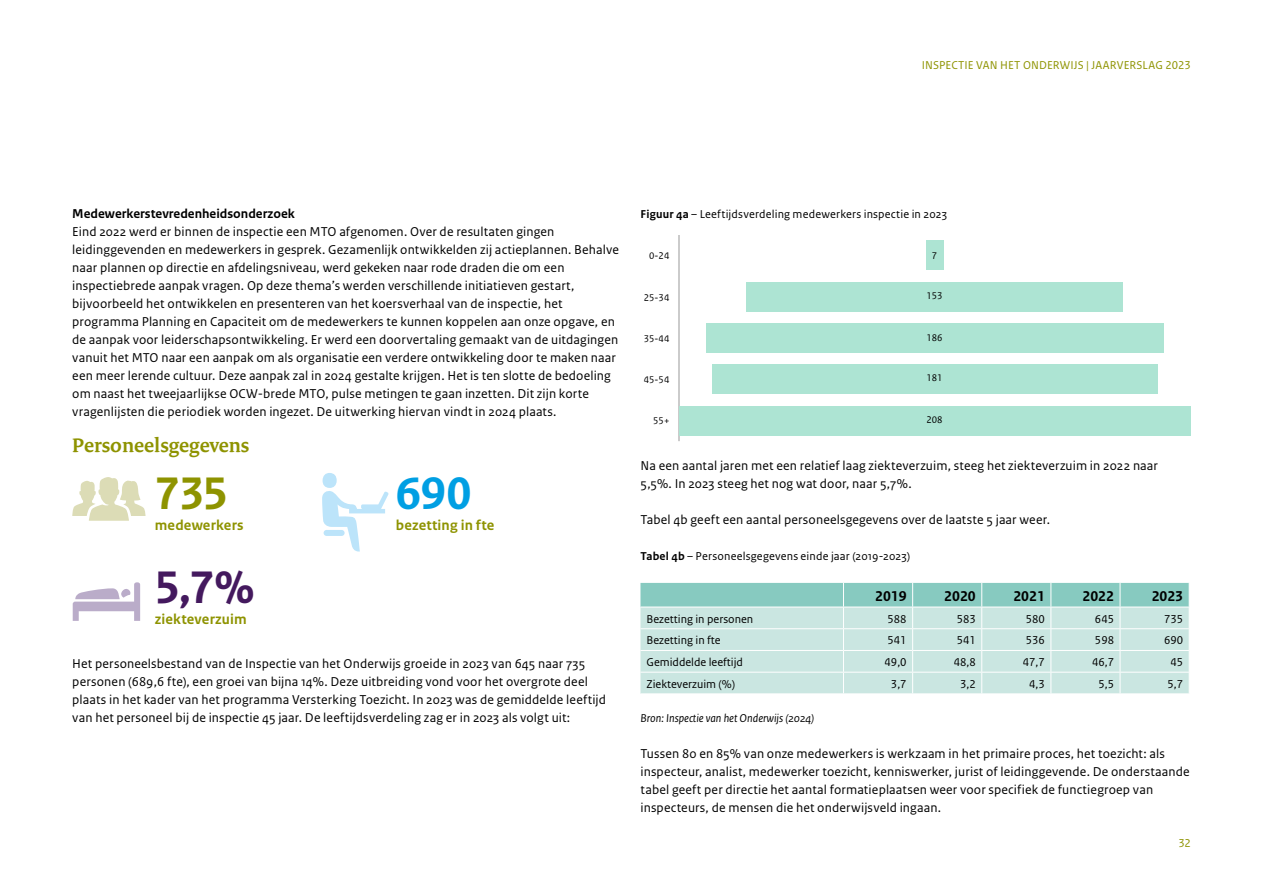
<style>
.page{position:relative;width:1263px;height:893px;background:#fff}
.page>*{position:absolute;margin:0;border:0;box-sizing:border-box;transform-origin:0 0}
.t1{font:700 48px "Rijksoverheid Sans Text";color:#44195e}
.t2{font:700 48px "Rijksoverheid Sans Text";color:#8e9300}
.t3{font:700 48px "Rijksoverheid Sans Text";color:#009fe3}
.H3_Paragraafkop_Serif{font:700 21px "Rijksoverheid Serif";color:#8e9300}
.t4{font:700 15px "Rijksoverheid Sans Text";letter-spacing:.01em;color:#8e9300}
.A_Tabel_Kop{font:700 15px "Rijksoverheid Sans Text";color:#000}
.P_Broodtekst_Sans{font:13.5px/18px "Rijksoverheid Sans Text";letter-spacing:.01em;color:#000}
.H4_Alineakop_Sans{font:700 13.5px "Rijksoverheid Sans Text";color:#000}
.A_Tabel_Broodtekst{font:12px "Rijksoverheid Sans Text";color:#000}
.P_Figuurtitel{font:12px "Rijksoverheid Sans Text";letter-spacing:.015em;color:#000}
.t5{font:12px "Rijksoverheid Sans Text Regular 2";letter-spacing:.005em;color:#8e9300}
.Fotobijschrift{font:italic 12px "Rijksoverheid Sans Text";color:#000}
.t6{font:12px "Rijksoverheid Sans Text";color:#8e9300}
.t7{font:10.05px "Rijksoverheid Sans Text TT";color:#000}
.s1{font-weight:700}
</style>
<div class="page">
<svg style="left:640px;top:583px;width:550px;height:110px;background:#bee1db"></svg>
<hr style="left:640px;top:607px;width:203px;height:1px;background:#fff">
<hr style="left:843px;top:607px;width:70px;height:1px;background:#fff">
<hr style="left:913px;top:607px;width:69px;height:1px;background:#fff">
<hr style="left:982px;top:607px;width:69px;height:1px;background:#fff">
<hr style="left:1051px;top:607px;width:69px;height:1px;background:#fff">
<hr style="left:1120px;top:607px;width:69px;height:1px;background:#fff">
<svg style="left:73px;top:582px;width:67px;height:39px"></svg>
<svg style="left:72px;top:477px;width:73px;height:44px"></svg>
<div style="left:322px;top:473px;width:15px;height:15px;background:#bce4fa;border-radius:50%"></div>
<svg style="left:322px;top:491px;width:67px;height:61px"></svg>
<hr style="left:679px;top:236px;width:1px;height:205px;background:#999">
<div style="left:926px;top:240px;width:18px;height:30px;background:#ade4d3"></div>
<div style="left:746px;top:282px;width:377px;height:29px;background:#ade4d3"></div>
<div style="left:706px;top:323px;width:457px;height:30px;background:#ade4d3"></div>
<div style="left:712px;top:364px;width:445px;height:30px;background:#ade4d3"></div>
<div style="left:679px;top:406px;width:512px;height:29px;background:#ade4d3"></div>
<p class="t5" style="left:922px;top:58px;width:270px">INSPECTIE VAN HET ONDERWIJS | JAARVERSLAG 2023</p>
<h4 class="H4_Alineakop_Sans" style="left:72px;top:206px;width:224px">Medewerkerstevredenheidsonderzoek</h4>
<p class="P_Broodtekst_Sans" style="left:72px;top:223px;width:548px">Eind 2022 werd er binnen de inspectie een MTO afgenomen. Over de resultaten gingen leidinggevenden en medewerkers in gesprek. Gezamenlijk ontwikkelden zij actieplannen. Behalve naar plannen op directie en afdelingsniveau, werd gekeken naar rode draden die om een inspectiebrede aanpak vragen. Op deze thema’s werden verschillende initiatieven gestart, bijvoorbeeld het ontwikkelen en presenteren van het koersverhaal van de inspectie, het programma Planning en Capaciteit om de medewerkers te kunnen koppelen aan onze opgave, en de aanpak voor leiderschapsontwikkeling. Er werd een doorvertaling gemaakt van de uitdagingen vanuit het MTO naar een aanpak om als organisatie een verdere ontwikkeling door te maken naar een meer lerende cultuur. Deze aanpak zal in 2024 gestalte krijgen. Het is ten slotte de bedoeling om naast het tweejaarlijkse OCW-brede MTO, pulse metingen te gaan inzetten. Dit zijn korte vragenlijsten die periodiek worden ingezet. De uitwerking hiervan vindt in 2024 plaats.</p>
<h3 class="H3_Paragraafkop_Serif" style="left:72px;top:432px;width:179px">Personeelsgegevens</h3>
<h1 class="t2" style="left:155px;top:466px;width:75px">735</h1>
<p class="t4" style="left:155px;top:516px;width:90px">medewerkers</p>
<h1 class="t1" style="left:155px;top:560px;width:101px">5,7%</h1>
<p class="t4" style="left:155px;top:611px;width:93px">ziekteverzuim</p>
<h1 class="t3" style="left:396px;top:466px;width:77px">690</h1>
<p class="t4" style="left:396px;top:516px;width:100px">bezetting in fte</p>
<p class="P_Broodtekst_Sans" style="left:72px;top:655px;width:535px">Het personeelsbestand van de Inspectie van het Onderwijs groeide in 2023 van 645 naar 735 personen (689,6 fte), een groei van bijna 14%. Deze uitbreiding vond voor het overgrote deel plaats in het kader van het programma Versterking Toezicht. In 2023 was de gemiddelde leeftijd van het personeel bij de inspectie 45 jaar. De leeftijdsverdeling zag er in 2023 als volgt uit:</p>
<p class="P_Figuurtitel" style="left:640px;top:207px;width:308px"><span class="s1">Figuur 4a</span> – Leeftijdsverdeling medewerkers inspectie in 2023</p>
<p class="t7" style="left:649px;top:250px;width:22px">0-24</p>
<p class="t7" style="left:932px;top:250px;width:7px">7</p>
<p class="t7" style="left:926px;top:290px;width:18px">153</p>
<p class="t7" style="left:926px;top:332px;width:18px">186</p>
<p class="t7" style="left:926px;top:372px;width:18px">181</p>
<p class="t7" style="left:926px;top:414px;width:18px">208</p>
<p class="t7" style="left:644px;top:291px;width:27px">25-34</p>
<p class="t7" style="left:644px;top:333px;width:27px">35-44</p>
<p class="t7" style="left:644px;top:374px;width:27px">45-54</p>
<p class="t7" style="left:653px;top:415px;width:18px">55+</p>
<p class="P_Broodtekst_Sans" style="left:640px;top:457px;width:519px">Na een aantal jaren met een relatief laag ziekteverzuim, steeg het ziekteverzuim in 2022 naar<br>5,5%. In 2023 steeg het nog wat door, naar 5,7%.</p>
<p class="P_Broodtekst_Sans" style="left:640px;top:511px;width:411px">Tabel 4b geeft een aantal personeelsgegevens over de laatste 5 jaar weer.</p>
<p class="P_Figuurtitel" style="left:640px;top:549px;width:271px"><span class="s1">Tabel 4b</span> – Personeelsgegevens einde jaar (2019-2023)</p>
<p class="A_Tabel_Kop" style="left:875px;top:588px;width:33px">2019</p>
<p class="A_Tabel_Kop" style="left:944px;top:588px;width:33px">2020</p>
<p class="A_Tabel_Kop" style="left:1013px;top:588px;width:33px">2021</p>
<p class="A_Tabel_Kop" style="left:1082px;top:588px;width:33px">2022</p>
<p class="A_Tabel_Kop" style="left:1152px;top:588px;width:33px">2023</p>
<p class="A_Tabel_Broodtekst" style="left:646px;top:612px;width:108px">Bezetting in personen</p>
<p class="A_Tabel_Broodtekst" style="left:887px;top:612px;width:21px">588</p>
<p class="A_Tabel_Broodtekst" style="left:957px;top:612px;width:21px">583</p>
<p class="A_Tabel_Broodtekst" style="left:1026px;top:612px;width:21px">580</p>
<p class="A_Tabel_Broodtekst" style="left:1095px;top:612px;width:21px">645</p>
<p class="A_Tabel_Broodtekst" style="left:1164px;top:612px;width:21px">735</p>
<p class="A_Tabel_Broodtekst" style="left:646px;top:634px;width:76px">Bezetting in fte</p>
<p class="A_Tabel_Broodtekst" style="left:887px;top:634px;width:21px">541</p>
<p class="A_Tabel_Broodtekst" style="left:957px;top:634px;width:21px">541</p>
<p class="A_Tabel_Broodtekst" style="left:1026px;top:634px;width:21px">536</p>
<p class="A_Tabel_Broodtekst" style="left:1095px;top:634px;width:21px">598</p>
<p class="A_Tabel_Broodtekst" style="left:1164px;top:634px;width:21px">690</p>
<p class="A_Tabel_Broodtekst" style="left:646px;top:655px;width:98px">Gemiddelde leeftijd</p>
<p class="A_Tabel_Broodtekst" style="left:884px;top:655px;width:24px">49,0</p>
<p class="A_Tabel_Broodtekst" style="left:954px;top:655px;width:24px">48,8</p>
<p class="A_Tabel_Broodtekst" style="left:1023px;top:655px;width:24px">47,7</p>
<p class="A_Tabel_Broodtekst" style="left:1092px;top:655px;width:24px">46,7</p>
<p class="A_Tabel_Broodtekst" style="left:1170px;top:655px;width:14px">45</p>
<p class="A_Tabel_Broodtekst" style="left:646px;top:677px;width:90px">Ziekteverzuim (%)</p>
<p class="A_Tabel_Broodtekst" style="left:891px;top:677px;width:17px">3,7</p>
<p class="A_Tabel_Broodtekst" style="left:960px;top:677px;width:17px">3,2</p>
<p class="A_Tabel_Broodtekst" style="left:1029px;top:677px;width:17px">4,3</p>
<p class="A_Tabel_Broodtekst" style="left:1098px;top:677px;width:17px">5,5</p>
<p class="A_Tabel_Broodtekst" style="left:1167px;top:677px;width:17px">5,7</p>
<p class="Fotobijschrift" style="left:640px;top:711px;width:175px">Bron: Inspectie van het Onderwijs (2024)</p>
<p class="P_Broodtekst_Sans" style="left:640px;top:745px;width:551px">Tussen 80 en 85% van onze medewerkers is werkzaam in het primaire proces, het toezicht: als inspecteur, analist, medewerker toezicht, kenniswerker, jurist of leidinggevende. De onderstaande tabel geeft per directie het aantal formatieplaatsen weer voor specifiek de functiegroep van inspecteurs, de mensen die het onderwijsveld ingaan.</p>
<p class="t6" style="left:1178px;top:836px;width:14px">32</p>
</div>
